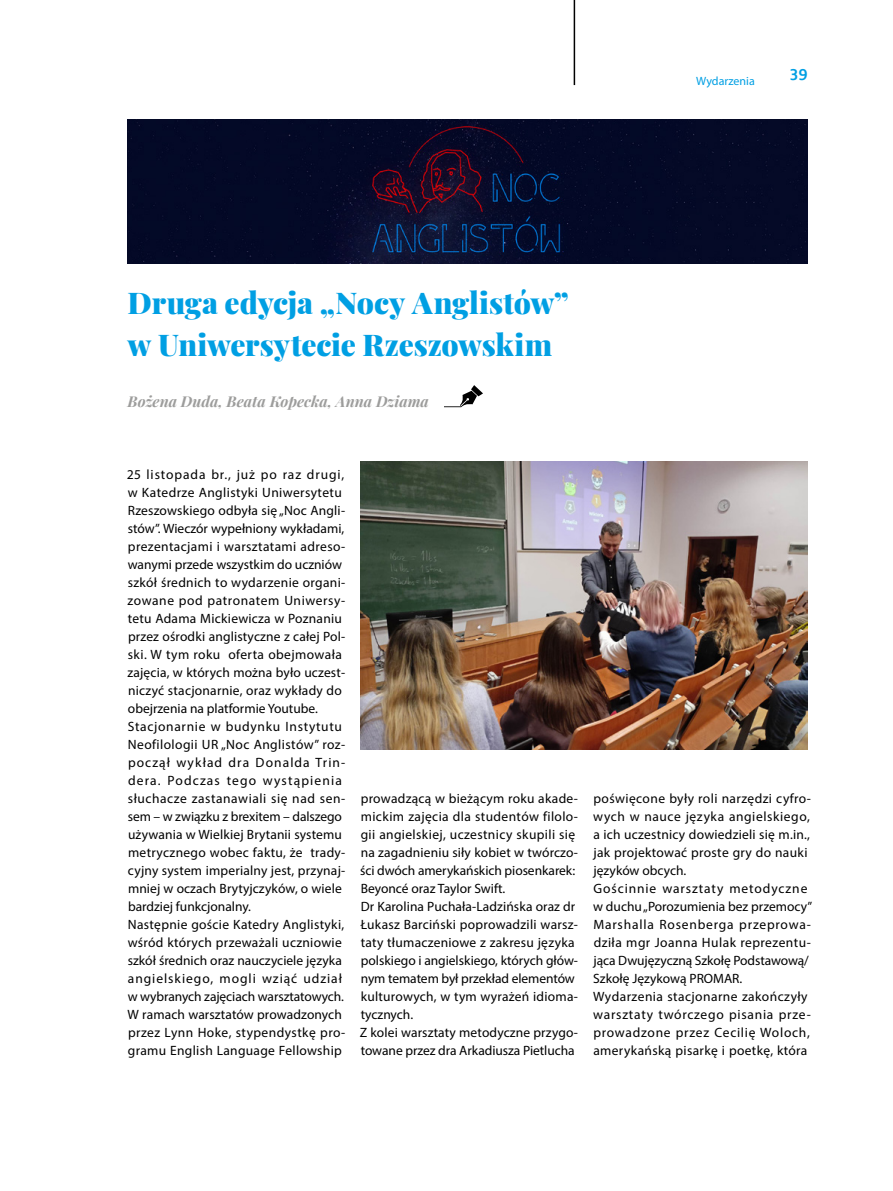
<style>
.page{position:relative;width:893px;height:1191px;background:#fff}
.page>*{position:absolute;margin:0;border:0;box-sizing:border-box;transform-origin:0 0}
.t1{font:900 30px/42px "Playfair Display";letter-spacing:-.005em;color:#009fe3}
.t2{font:700 16.5px "Corbel";color:#009fe3}
.t3{font:italic 700 15px "Playfair Display";color:#9d9d9c}
.t4{font:13.5px/18px "Myriad Pro";letter-spacing:.02em;color:#000}
.t5{font:12px "Myriad Pro";color:#009fe3}
</style>
<div class="page">
<hr style="left:574px;top:0;width:1px;height:85px;background:#000">
<svg style="left:444px;top:385px;width:39px;height:22px"></svg>
<img style="left:360px;top:461px;width:448px;height:288px">
<img style="left:128px;top:119px;width:680px;height:144px">
<h1 class="t1" style="left:128px;top:279px;width:443px">Druga edycja „Nocy Anglistów” w Uniwersytecie Rzeszowskim</h1>
<p class="t3" style="left:128px;top:389px;width:303px">Bożena Duda, Beata Kopecka, Anna Dziama</p>
<p class="t5" style="left:696px;top:74px;width:60px">Wydarzenia</p>
<p class="t2" style="left:790px;top:65px;width:19px">39</p>
<p class="t4" style="left:128px;top:465px;width:219px">25 listopada br., już po raz drugi, w Katedrze Anglistyki Uniwersytetu Rzeszowskiego odbyła się „Noc Angli&shy;stów”. Wieczór wypełniony wykładami, prezentacjami i warsztatami adreso&shy;wanymi przede wszystkim do uczniów szkół średnich to wydarzenie organi&shy;zowane pod patronatem Uniwersy&shy;tetu Adama Mickiewicza w Poznaniu przez ośrodki anglistyczne z całej Pol&shy;ski. W tym roku oferta obejmowała zajęcia, w których można było uczest&shy;niczyć stacjonarnie, oraz wykłady do obejrzenia na platformie Youtube.<br>Stacjonarnie w budynku Instytutu Neofilologii UR „Noc Anglistów” roz&shy;począł wykład dra Donalda Trin&shy;dera. Podczas tego wystąpienia słuchacze zastanawiali się nad sen&shy;sem – w związku z brexitem – dalszego używania w Wielkiej Brytanii systemu metrycznego wobec faktu, że trady&shy;cyjny system imperialny jest, przynaj&shy;mniej w oczach Brytyjczyków, o wiele bardziej funkcjonalny.<br>Następnie goście Katedry Anglistyki, wśród których przeważali uczniowie szkół średnich oraz nauczyciele języka angielskiego, mogli wziąć udział w wybranych zajęciach warsztatowych.<br>W ramach warsztatów prowadzonych przez Lynn Hoke, stypendystkę pro&shy;gramu English Language Fellowship</p>
<p class="t4" style="left:360px;top:789px;width:220px">prowadzącą w bieżącym roku akade&shy;mickim zajęcia dla studentów filolo&shy;gii angielskiej, uczestnicy skupili się na zagadnieniu siły kobiet w twórczo&shy;ści dwóch amerykańskich piosenkarek:<br>Beyoncé oraz Taylor Swift.<br>Dr Karolina Puchała-Ladzińska oraz dr Łukasz Barciński poprowadzili warsz&shy;taty tłumaczeniowe z zakresu języka polskiego i angielskiego, których głów&shy;nym tematem był przekład elementów kulturowych, w tym wyrażeń idioma&shy;tycznych.<br>Z kolei warsztaty metodyczne przygo&shy;towane przez dra Arkadiusza Pietlucha</p>
<p class="t4" style="left:593px;top:789px;width:221px">poświęcone były roli narzędzi cyfro&shy;wych w nauce języka angielskiego, a ich uczestnicy dowiedzieli się m.in., jak projektować proste gry do nauki języków obcych.<br>Gościnnie warsztaty metodyczne w duchu „Porozumienia bez przemocy” Marshalla Rosenberga przeprowa&shy;dziła mgr Joanna Hulak reprezentu&shy;jąca Dwujęzyczną Szkołę Podstawową/ Szkołę Językową PROMAR.<br>Wydarzenia stacjonarne zakończyły warsztaty twórczego pisania prze&shy;prowadzone przez Cecilię Woloch, amerykańską pisarkę i poetkę, która</p>
</div>
